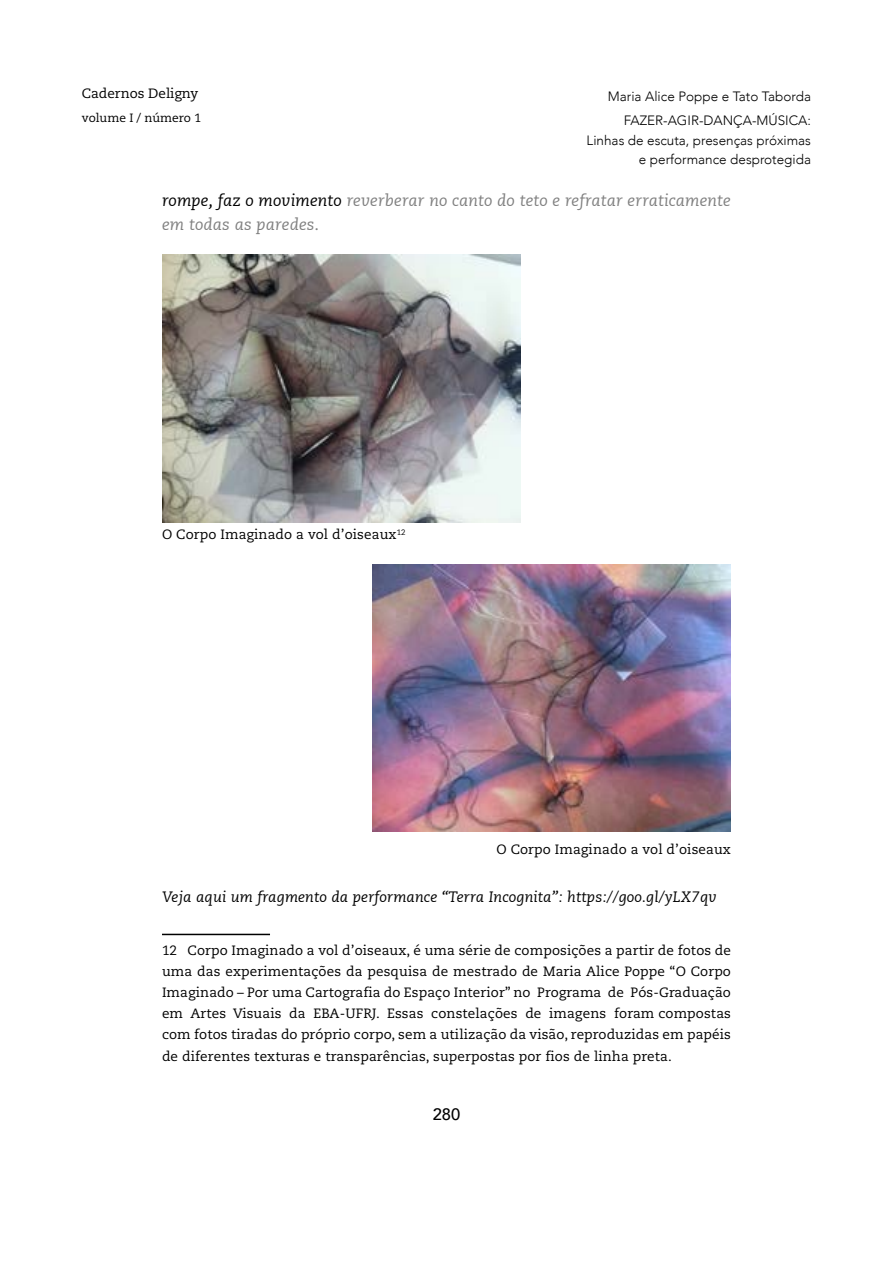
<style>
.page{position:relative;width:893px;height:1263px;background:#fff}
.page>*{position:absolute;margin:0;border:0;box-sizing:border-box;transform-origin:0 0}
.t1{font:italic 16.5px/24px "Caecilia LT";letter-spacing:.01em;color:#808080}
.t2{font:500 16.5px "Avenir";color:#000}
.t3{font:italic 15px "Caecilia LT";letter-spacing:.01em;color:#000}
.t4{font:13.5px/21px "Caecilia";letter-spacing:.01em;color:#000;text-align:justify}
.t5{font:300 13.5px/24px "Avenir";color:#000;text-align:right}
.t6{font:12px "Caecilia";color:#000}
.s1{color:#000}
.s2{font-family:"Caecilia";font-style:normal}
</style>
<div class="page">
<hr style="left:162px;top:934px;width:108px;height:1px;background:#000">
<img style="left:162px;top:255px;width:358px;height:267px">
<img style="left:373px;top:564px;width:358px;height:268px">
<p class="t4" style="left:82px;top:83px;width:118px">Cadernos Deligny</p>
<p class="t6" style="left:82px;top:111px;width:121px">volume I / número 1</p>
<p class="t5" style="left:608px;top:85px;width:205px">Maria Alice Poppe e Tato Taborda<br>FAZER-AGIR-DANÇA-MÚSICA:</p>
<p class="t5" style="left:587px;top:130px;width:226px;line-height:19.5px">Linhas de escuta, presenças próximas e performance desprotegida</p>
<p class="t1" style="left:162px;top:189px;width:570px"><span class="s1">rompe, faz o movimento</span> reverberar no canto do teto e refratar erraticamente em todas as paredes<span class="s2">.</span></p>
<p class="t4" style="left:162px;top:524px;width:245px">O Corpo Imaginado a vol d’oiseaux<sup>12</sup></p>
<p class="t4" style="left:496px;top:839px;width:236px">O Corpo Imaginado a vol d’oiseaux</p>
<p class="t3" style="left:162px;top:889px;width:556px">Veja aqui um fragmento da performance “Terra Incognita”: https://goo.gl/yLX7qv</p>
<p class="t4" style="left:162px;top:940px;width:571px">12 Corpo Imaginado a vol d’oiseaux, é uma série de composições a partir de fotos de uma das experimentações da pesquisa de mestrado de Maria Alice Poppe “O Corpo Imaginado – Por uma Cartografia do Espaço Interior” no Programa de Pós-Graduação em Artes Visuais da EBA-UFRJ. Essas constelações de imagens foram compostas com fotos tiradas do próprio corpo, sem a utilização da visão, reproduzidas em papéis de diferentes texturas e transparências, superpostas por fios de linha preta.</p>
<p class="t2" style="left:433px;top:1100px;width:29px">280</p>
</div>
